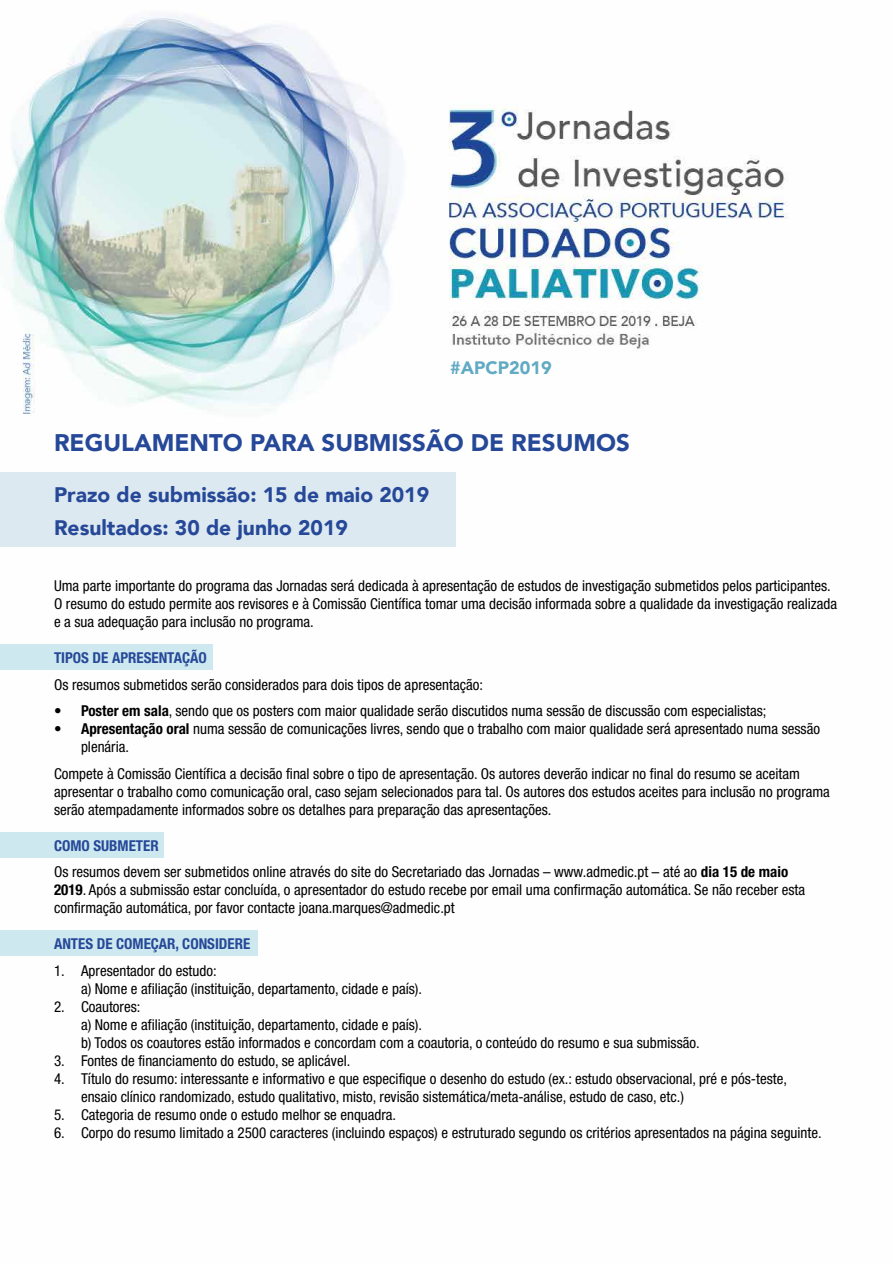
<style>
.page{position:relative;width:893px;height:1263px;background:#fff}
.page>*{position:absolute;margin:0;border:0;box-sizing:border-box;transform-origin:0 0}
.t1{font:900 24px "Avenir";color:#264898}
.t2{font:900 21px/33px "Avenir";color:#264898}
.t3{font:900 18px "Avenir";color:#61aac3}
.t4{font:condensed 15px/18px "Helvetica Neue";color:#000}
.t5{font:700 condensed 15px "Helvetica Neue";color:#264898}
.s1{font-weight:700}
.s2{font-weight:700;color:#264898}
</style>
<div class="page">
<img style="left:1px;top:15px;width:787px;height:941px">
<div style="left:0;top:472px;width:455px;height:75px;background:#dde9f0"></div>
<div style="left:0;top:644px;width:213px;height:25px;background:#cde9ef"></div>
<div style="left:0;top:832px;width:164px;height:25px;background:#cde9ef"></div>
<div style="left:0;top:930px;width:257px;height:25px;background:#cde9ef"></div>
<p class="t3" style="left:450px;top:352px;width:103px">#APCP2019</p>
<h1 class="t1" style="left:54px;top:422px;width:577px">REGULAMENTO PARA SUBMISSÃO DE RESUMOS</h1>
<h2 class="t2" style="left:54px;top:477px;width:377px">Prazo de submissão: 15 de maio 2019<br>Resultados: 30 de junho 2019</h2>
<p class="t4" style="left:54px;top:577px;width:784px">Uma parte importante do programa das Jornadas será dedicada à apresentação de estudos de investigação submetidos pelos participantes.<br>O resumo do estudo permite aos revisores e à Comissão Científica tomar uma decisão informada sobre a qualidade da investigação realizada e a sua adequação para inclusão no programa.</p>
<p class="t5" style="left:54px;top:649px;width:154px">TIPOS DE APRESENTAÇÃO</p>
<p class="t4" style="left:54px;top:675px;width:430px">Os resumos submetidos serão considerados para dois tipos de apresentação:</p>
<p class="t4" style="left:54px;top:702px;width:714px">• <span class="s1">Poster em sala</span>, sendo que os posters com maior qualidade serão discutidos numa sessão de discussão com especialistas;</p>
<p class="t4" style="left:81px;top:720px;width:740px;text-indent:-27px">• <span class="s1">Apresentação oral</span> numa sessão de comunicações livres, sendo que o trabalho com maior qualidade será apresentado numa sessão plenária.</p>
<p class="t4" style="left:54px;top:764px;width:777px">Compete à Comissão Científica a decisão final sobre o tipo de apresentação. Os autores deverão indicar no final do resumo se aceitam apresentar o trabalho como comunicação oral, caso sejam selecionados para tal. Os autores dos estudos aceites para inclusão no programa serão atempadamente informados sobre os detalhes para preparação das apresentações.</p>
<p class="t4" style="left:54px;top:832px;width:736px;line-height:26.5px"><span class="s2">COMO SUBMETER<br></span>Os resumos devem ser submetidos online através do site do Secretariado das Jornadas – www.admedic.pt – até ao <span class="s1">dia 15 de maio</span></p>
<p class="t4" style="left:54px;top:881px;width:752px"><span class="s1">2019</span>. Após a submissão estar concluída, o apresentador do estudo recebe por email uma confirmação automática. Se não receber esta confirmação automática, por favor contacte joana.marques@admedic.pt</p>
<p class="t5" style="left:54px;top:935px;width:198px">ANTES DE COMEÇAR, CONSIDERE</p>
<p class="t4" style="left:81px;top:961px;width:343px;text-indent:-27px">1. Apresentador do estudo:<br>a) Nome e afiliação (instituição, departamento, cidade e país).</p>
<p class="t4" style="left:81px;top:997px;width:620px;text-indent:-27px">2. Coautores:<br>a) Nome e afiliação (instituição, departamento, cidade e país).<br>b) Todos os coautores estão informados e concordam com a coautoria, o conteúdo do resumo e sua submissão.</p>
<p class="t4" style="left:54px;top:1051px;width:298px">3. Fontes de financiamento do estudo, se aplicável.</p>
<p class="t4" style="left:81px;top:1069px;width:707px;text-indent:-27px">4. Título do resumo: interessante e informativo e que especifique o desenho do estudo (ex.: estudo observacional, pré e pós-teste, ensaio clínico randomizado, estudo qualitativo, misto, revisão sistemática/meta-análise, estudo de caso, etc.)</p>
<p class="t4" style="left:54px;top:1105px;width:344px">5. Categoria de resumo onde o estudo melhor se enquadra.</p>
<p class="t4" style="left:54px;top:1123px;width:769px">6. Corpo do resumo limitado a 2500 caracteres (incluindo espaços) e estruturado segundo os critérios apresentados na página seguinte.</p>
</div>
